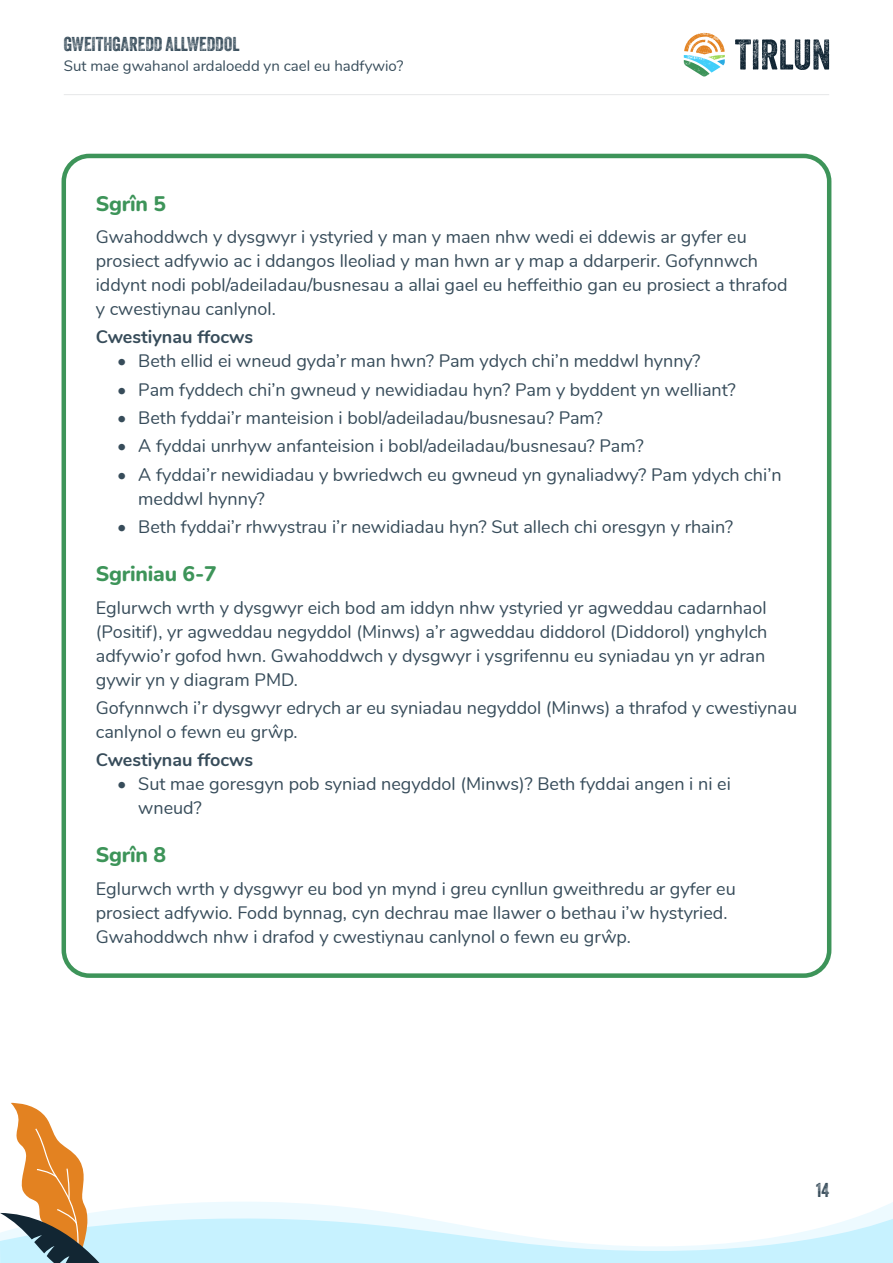
<style>
.page{position:relative;width:893px;height:1263px;background:#fff}
.page>*{position:absolute;margin:0;border:0;box-sizing:border-box;transform-origin:0 0}
.Page_section_heading{font:800 21px "Nunito";letter-spacing:-.01em;color:#3d9459}
.t1{font:19.5px "Veneer Two";color:#374c5a}
.Body_text{font:18px/24px "Nunito";color:#374c5a}
.Body_text-2{font:700 18px "Nunito";color:#374c5a}
.t2{font:15px "Nunito";color:#374c5a}
</style>
<div class="page">
<svg style="left:735px;top:39px;width:94px;height:31px"></svg>
<svg style="left:684px;top:33px;width:41px;height:44px"></svg>
<hr style="left:64px;top:94px;width:765px;height:1px;background:#e6e7e9">
<div style="left:62px;top:154px;width:769px;height:824px;border:4px solid #3d9459;border-radius:26px"></div>
<svg style="left:0;top:1102px;width:893px;height:161px"></svg>
<p class="t1" style="left:64px;top:32px;width:177px">GWEITHGAREDD ALLWEDDOL</p>
<p class="t2" style="left:64px;top:54px;width:341px">Sut mae gwahanol ardaloedd yn cael eu hadfywio?</p>
<p class="Page_section_heading" style="left:96px;top:188px;width:72px">Sgrîn 5</p>
<p class="Body_text" style="left:96px;top:224px;width:693px">Gwahoddwch y dysgwyr i ystyried y man y maen nhw wedi ei ddewis ar gyfer eu prosiect adfywio ac i ddangos lleoliad y man hwn ar y map a ddarperir. Gofynnwch iddynt nodi pobl/adeiladau/busnesau a allai gael eu heffeithio gan eu prosiect a thrafod y cwestiynau canlynol.</p>
<p class="Body_text-2" style="left:96px;top:324px;width:159px">Cwestiynau ffocws</p>
<p class="Body_text" style="left:117px;top:348px;width:585px">• Beth ellid ei wneud gyda’r man hwn? Pam ydych chi’n meddwl hynny?</p>
<p class="Body_text" style="left:117px;top:376px;width:620px">• Pam fyddech chi’n gwneud y newidiadau hyn? Pam y byddent yn welliant?</p>
<p class="Body_text" style="left:117px;top:405px;width:487px">• Beth fyddai’r manteision i bobl/adeiladau/busnesau? Pam?</p>
<p class="Body_text" style="left:117px;top:433px;width:528px">• A fyddai unrhyw anfanteision i bobl/adeiladau/busnesau? Pam?</p>
<p class="Body_text" style="left:138px;top:461px;width:645px;text-indent:-21px">• A fyddai’r newidiadau y bwriedwch eu gwneud yn gynaliadwy? Pam ydych chi’n meddwl hynny?</p>
<p class="Body_text" style="left:117px;top:513px;width:617px">• Beth fyddai’r rhwystrau i’r newidiadau hyn? Sut allech chi oresgyn y rhain?</p>
<p class="Page_section_heading" style="left:96px;top:559px;width:122px">Sgriniau 6-7</p>
<p class="Body_text" style="left:96px;top:594px;width:673px;text-align:justify">Eglurwch wrth y dysgwyr eich bod am iddyn nhw ystyried yr agweddau cadarnhaol (Positif), yr agweddau negyddol (Minws) a’r agweddau diddorol (Diddorol) ynghylch adfywio’r gofod hwn. Gwahoddwch y dysgwyr i ysgrifennu eu syniadau yn yr adran gywir yn y diagram PMD.</p>
<p class="Body_text" style="left:96px;top:694px;width:703px">Gofynnwch i’r dysgwyr edrych ar eu syniadau negyddol (Minws) a thrafod y cwestiynau canlynol o fewn eu grŵp.</p>
<p class="Body_text-2" style="left:96px;top:746px;width:159px">Cwestiynau ffocws</p>
<p class="Body_text" style="left:138px;top:771px;width:594px;text-indent:-21px">• Sut mae goresgyn pob syniad negyddol (Minws)? Beth fyddai angen i ni ei wneud?</p>
<p class="Page_section_heading" style="left:96px;top:840px;width:72px">Sgrîn 8</p>
<p class="Body_text" style="left:96px;top:875px;width:641px">Eglurwch wrth y dysgwyr eu bod yn mynd i greu cynllun gweithredu ar gyfer eu prosiect adfywio. Fodd bynnag, cyn dechrau mae llawer o bethau i’w hystyried.<br>Gwahoddwch nhw i drafod y cwestiynau canlynol o fewn eu grŵp.</p>
<p class="t1" style="left:816px;top:1178px;width:15px">14</p>
</div>
